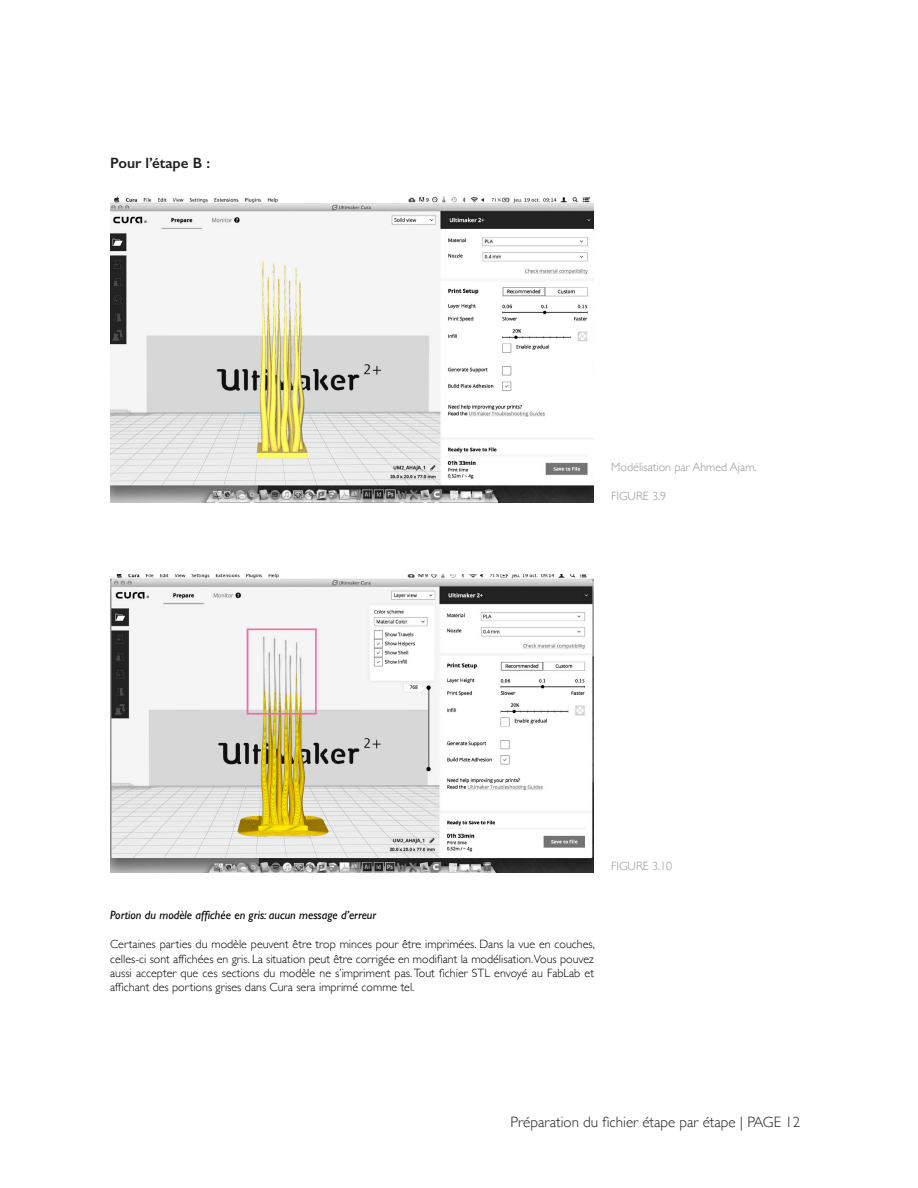
<style>
.page{position:relative;width:918px;height:1188px;background:#fff}
.page>*{position:absolute;margin:0;border:0;box-sizing:border-box;transform-origin:0 0}
.t1{font:300 15px "Gill Sans";color:#231f20}
.t2{font:600 15px "Gill Sans";color:#231f20}
.Figures{font:300 12px/14.4px "Gill Sans";color:#000;text-align:justify}
.Figures-2{font:italic 12px "Gill Sans";color:#000}
.Figures-3{font:300 12px "Gill Sans";color:#939598}
</style>
<div class="page">
<img style="left:110px;top:197px;width:484px;height:305px">
<img style="left:110px;top:575px;width:484px;height:298px">
<p class="t2" style="left:110px;top:154px;width:101px">Pour l’étape B :</p>
<p class="Figures-3" style="left:611px;top:458px;width:147px">Modélisation par Ahmed Ajam.</p>
<p class="Figures-3" style="left:611px;top:487px;width:56px">FIGURE 3.9</p>
<p class="Figures-2" style="left:110px;top:909px;width:268px">Portion du modèle affichée en gris: aucun message d’erreur</p>
<p class="Figures" style="left:110px;top:937px;width:486px">Certaines parties du modèle peuvent être trop minces pour être imprimées. Dans la vue en couches, celles-ci sont affichées en gris. La situation peut être corrigée en modifiant la modélisation.Vous pouvez aussi accepter que ces sections du modèle ne s’impriment pas. Tout fichier STL envoyé au FabLab et affichant des portions grises dans Cura sera imprimé comme tel.</p>
<p class="Figures-3" style="left:611px;top:857px;width:62px">FIGURE 3.10</p>
<p class="t1" style="left:511px;top:1110px;width:291px">Préparation du fichier étape par étape | PAGE 12</p>
</div>
